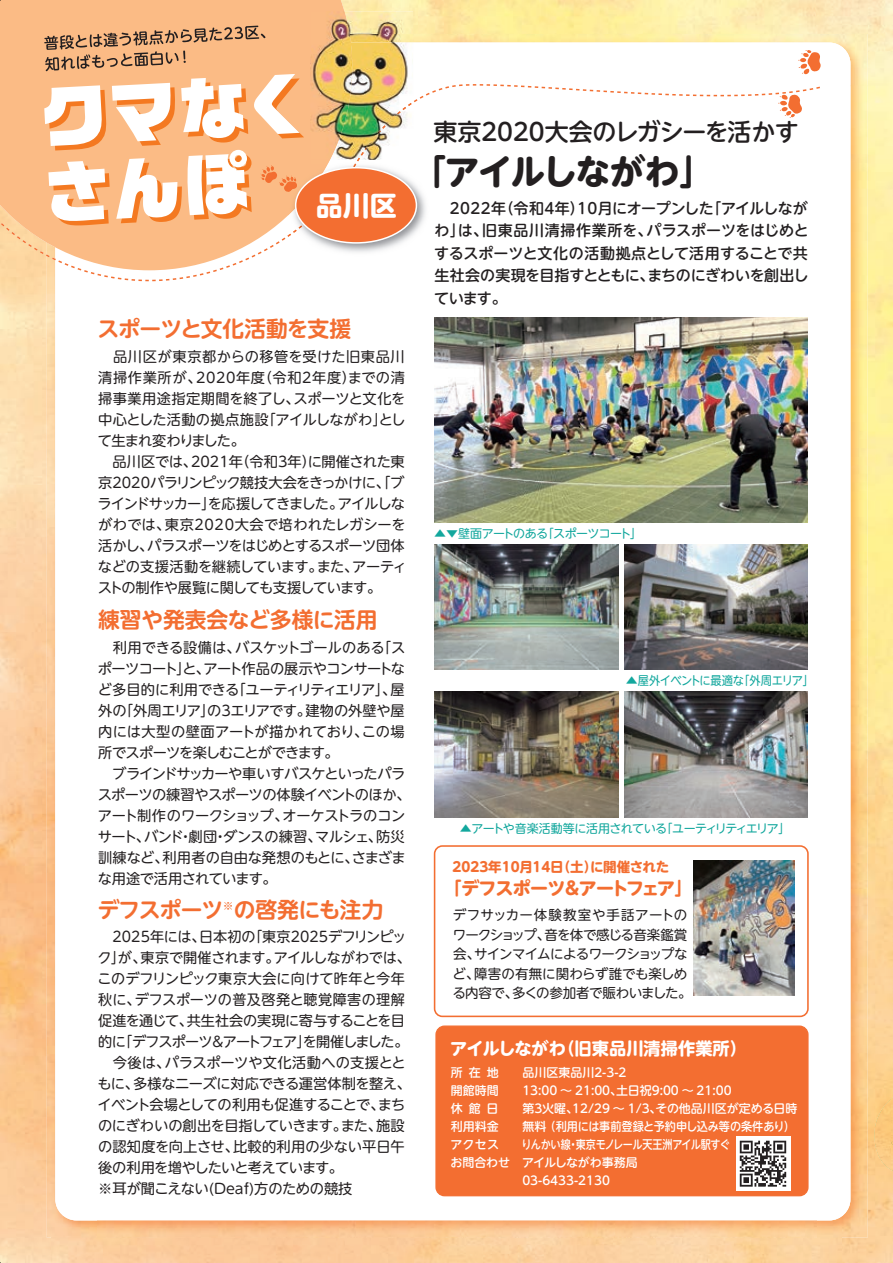
<style>
.page{position:relative;width:893px;height:1263px;background:#fff}
.page>*{position:absolute;margin:0;border:0;box-sizing:border-box;transform-origin:0 0}
.t1{font:700 35.1px "UD Shin M Go Pr 6 N";letter-spacing:-.06em;color:#231f20}
.t2{font:700 27px "UD Shin M Go Pr 6 N";color:#fff}
.t3{font:500 24px "UD Shin M Go Pr 6 N";letter-spacing:-.005em;color:#231f20}
.t4{font:700 21.75px "UD Shin M Go Pr 6 N De";letter-spacing:-.025em;color:#f36e31}
.t5{font:700 18px "UD Shin M Go Pr 6 N";letter-spacing:-.06em;color:#f36e31}
.t6{font:700 17.25px "UD Shin M Go Pr 6 N";color:#fff}
.t7{font:500 15px/22.5px "UD Shin M Go Pr 6 N";letter-spacing:-.025em;color:#231f20;text-align:justify}
.t8{font:14.25px/21px "UD Shin M Go Pr 6 N";letter-spacing:-.025em;color:#231f20}
.t9{font:13.5px/19.5px "UD Shin M Go Pr 6 N";letter-spacing:-.035em;color:#231f20}
.t10{font:700 13.5px "UD Shin M Go Pr 6 N";color:#f36e31}
.t11{font:500 12px "UD Shin M Go Pr 6 N";color:#fff}
.t12{font:12px "UD Shin M Go Pr 6 N";letter-spacing:-.05em;color:#12a79d}
.t13{font:500 12px "UD Shin M Go Pr 6 N";letter-spacing:-.025em;color:#fff;scale:.84 1}
</style>
<div class="page">
<img style="left:0;top:281px;width:52px;height:982px">
<svg style="left:874px;top:1090px;width:19px;height:85px"></svg>
<img style="left:413px;top:34px;width:455px;height:51px">
<img style="left:817px;top:85px;width:51px;height:1152px">
<img style="left:47px;top:281px;width:51px;height:956px">
<img style="left:98px;top:1220px;width:719px;height:17px">
<div style="left:55px;top:43px;width:795px;height:1177px;background:#fff;border-radius:21px"></div>
<div style="left:0;top:0;width:352px;height:65px;background:#fbbb85"></div>
<svg style="left:0;top:65px;width:820px;height:216px"></svg>
<svg style="left:798px;top:50px;width:23px;height:25px"></svg>
<svg style="left:778px;top:94px;width:24px;height:24px"></svg>
<img style="left:352px;top:11px;width:61px;height:23px">
<img style="left:352px;top:34px;width:61px;height:9px">
<img style="left:352px;top:43px;width:61px;height:117px">
<img style="left:310px;top:11px;width:42px;height:149px">
<img style="left:357px;top:103px;width:55px;height:57px">
<div style="left:436px;top:1026px;width:372px;height:170px;background:#f36e31;border-radius:9px"></div>
<div style="left:435px;top:1025px;width:374px;height:171px;border:1px solid #f36e31;border-radius:9px"></div>
<img style="left:288px;top:160px;width:143px;height:97px">
<img style="left:288px;top:164px;width:68px;height:73px">
<svg style="left:44px;top:26px;width:260px;height:199px"></svg>
<img style="left:330px;top:160px;width:83px;height:4px">
<img style="left:310px;top:160px;width:20px;height:4px">
<svg style="left:355px;top:160px;width:4px;height:4px"></svg>
<div style="left:295px;top:167px;width:122px;height:77px;background:#f36e31;border:2px solid #fff;border-radius:50%"></div>
<div style="left:434px;top:845px;width:375px;height:172px;border:2px solid #f36e31;border-radius:8px"></div>
<img style="left:435px;top:318px;width:373px;height:204px">
<img style="left:435px;top:544px;width:183px;height:126px">
<img style="left:624px;top:544px;width:184px;height:126px">
<img style="left:435px;top:692px;width:183px;height:125px">
<img style="left:624px;top:692px;width:184px;height:125px">
<img style="left:736px;top:1136px;width:54px;height:54px">
<img style="left:693px;top:860px;width:101px;height:135px">
<h3 class="t3" style="left:433px;top:112px;width:367px">東京2020大会のレガシーを活かす</h3>
<h2 class="t2" style="left:316px;top:183px;width:82px">品川区</h2>
<h3 class="t4" style="left:98px;top:310px;width:255px">スポーツと文化活動を支援</h3>
<p class="t8" style="left:98px;top:345px;width:311px">　品川区が東京都からの移管を受けた旧東品川清掃作業所が、2020年度（令和2年度）までの清掃事業用途指定期間を終了し、スポーツと文化を中心とした活動の拠点施設「アイルしながわ」として生まれ変わりました。<br>　品川区では、2021年（令和3年）に開催された東京2020パラリンピック競技大会をきっかけに、「ブラインドサッカー」を応援してきました。アイルしながわでは、東京2020大会で培われたレガシーを活かし、パラスポーツをはじめとするスポーツ団体などの支援活動を継続しています。また、アーティストの制作や展覧に関しても支援しています。</p>
<h3 class="t4" style="left:98px;top:601px;width:281px">練習や発表会など多様に活用</h3>
<h1 class="t1" style="left:411px;top:141px;width:306px">「アイルしながわ」</h1>
<p class="t7" style="left:434px;top:196px;width:376px">　2022年（令和4年）10月にオープンした「アイルしながわ」は、旧東品川清掃作業所を、パラスポーツをはじめとするスポーツと文化の活動拠点として活用することで共生社会の実現を目指すとともに、まちのにぎわいを創出しています。</p>
<p class="t12" style="left:434px;top:523px;width:210px">▲▼壁面アートのある「スポーツコート」</p>
<p class="t8" style="left:98px;top:636px;width:315px">　利用できる設備は、バスケットゴールのある「スポーツコート」と、アート作品の展示やコンサートなど多目的に利用できる「ユーティリティエリア」、屋外の「外周エリア」の3エリアです。建物の外壁や屋内には大型の壁面アートが描かれており、この場所でスポーツを楽しむことができます。<br>　ブラインドサッカーや車いすバスケといったパラスポーツの練習やスポーツの体験イベントのほか、アート制作のワークショップ、オーケストラのコンサート、バンド・劇団・ダンスの練習、マルシェ、防災訓練など、利用者の自由な発想のもとに、さまざまな用途で活用されています。</p>
<p class="t12" style="left:626px;top:671px;width:190px">▲屋外イベントに最適な「外周エリア」</p>
<p class="t12" style="left:460px;top:819px;width:332px">▲アートや音楽活動等に活用されている「ユーティリティエリア」</p>
<p class="t10" style="left:453px;top:855px;width:218px">2023年10月14日（土）に開催された</p>
<p class="t5" style="left:444px;top:873px;width:251px">「デフスポーツ＆アートフェア」</p>
<h3 class="t4" style="left:98px;top:891px;width:287px">デフスポーツ<sup>※</sup>の啓発にも注力</h3>
<p class="t9" style="left:452px;top:904px;width:241px">デフサッカー体験教室や手話アートのワークショップ、音を体で感じる音楽鑑賞会、サインマイムによるワークショップなど、障害の有無に関わらず誰でも楽しめる内容で、多くの参加者で賑わいました。</p>
<p class="t8" style="left:97px;top:925px;width:315px">　2025年には、日本初の「東京2025デフリンピック」が、東京で開催されます。アイルしながわでは、このデフリンピック東京大会に向けて昨年と今年秋に、デフスポーツの普及啓発と聴覚障害の理解促進を通じて、共生社会の実現に寄与することを目的に「デフスポーツ＆アートフェア」を開催しました。　今後は、パラスポーツや文化活動への支援とともに、多様なニーズに対応できる運営体制を整え、イベント会場としての利用も促進することで、まちのにぎわいの創出を目指していきます。また、施設の認知度を向上させ、比較的利用の少ない平日午後の利用を増やしたいと考えています。<br>※耳が聞こえない(Deaf)方のための競技</p>
<p class="t6" style="left:450px;top:1033px;width:298px">アイルしながわ（旧東品川清掃作業所）</p>
<p class="t11" style="left:451px;top:1062px;width:49px">所在地</p>
<p class="t11" style="left:522px;top:1062px;width:106px">品川区東品川2-3-2</p>
<p class="t11" style="left:451px;top:1080px;width:49px">開館時間</p>
<p class="t11" style="left:522px;top:1080px;width:211px">13:00 ～ 21:00、土日祝9:00 ～ 21:00</p>
<p class="t11" style="left:451px;top:1098px;width:49px">休館日</p>
<p class="t11" style="left:522px;top:1098px;width:276px">第3火曜、12/29 ～ 1/3、その他品川区が定める日時</p>
<p class="t11" style="left:451px;top:1116px;width:49px">利用料金</p>
<p class="t11" style="left:522px;top:1116px;width:274px">無料 （利用には事前登録と予約申し込み等の条件あり）</p>
<p class="t11" style="left:450px;top:1134px;width:50px">アクセス</p>
<p class="t13" style="left:522px;top:1134px;width:249px">りんかい線・東京モノレール天王洲アイル駅すぐ</p>
<p class="t11" style="left:450px;top:1152px;width:189px">お問合わせ アイルしながわ事務局</p>
<p class="t11" style="left:522px;top:1170px;width:89px">03-6433-2130</p>
</div>
